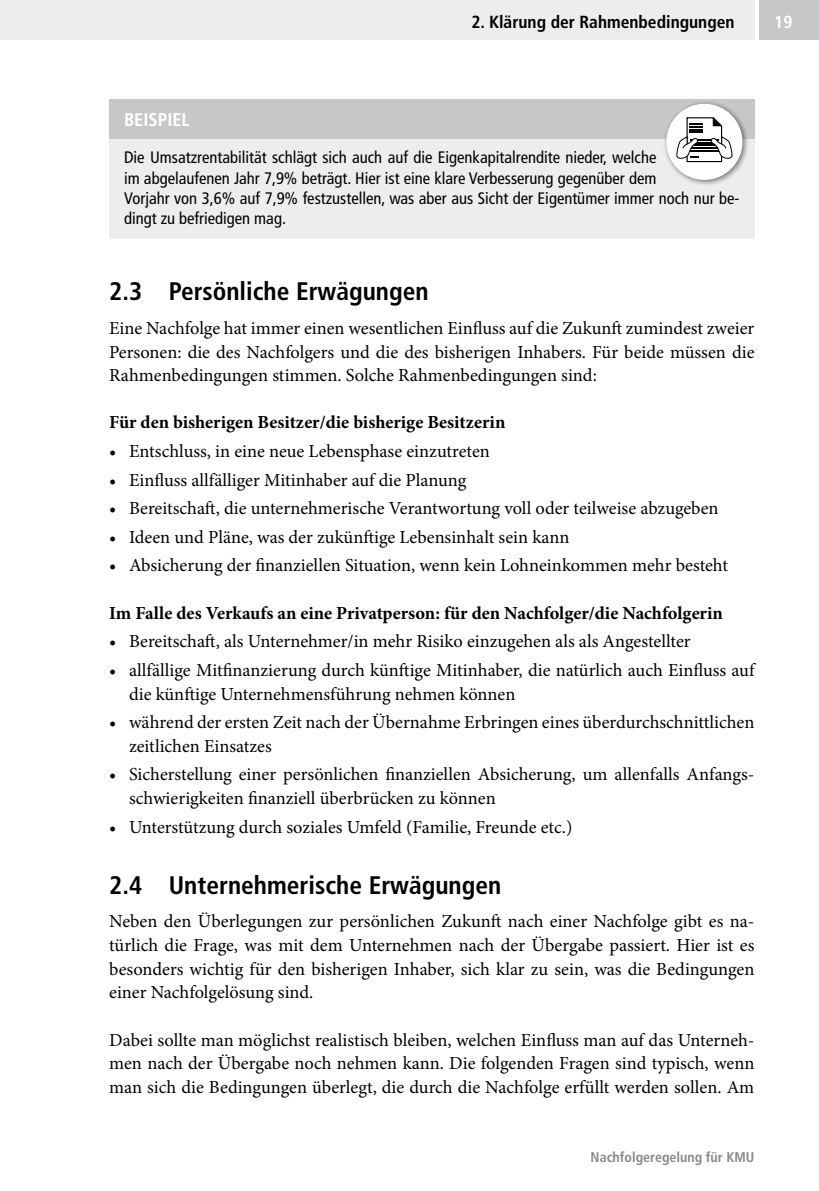
<style>
.page{position:relative;width:819px;height:1191px;background:#fff}
.page>*{position:absolute;margin:0;border:0;box-sizing:border-box;transform-origin:0 0}
.t1{font:700 condensed 25.38px "Frutiger";color:#000}
.t2{font:18.38px/23.6px "Minion Pro";color:#000;text-align:justify}
.t3{font:700 18.38px "Minion Pro";color:#000}
.t4{font:700 condensed 18.38px "Frutiger";color:#fff}
.t5{font:700 condensed 17.5px "Frutiger";color:#000}
.t6{font:700 condensed 17.5px "Frutiger";color:#fff}
.t7{font:condensed 16.62px/20.1px "Frutiger";color:#000}
.t8{font:700 condensed 14px "Frutiger";color:#87888a}
</style>
<div class="page">
<div style="left:759px;top:0;width:60px;height:40px;background:#c6c7c8"></div>
<div style="left:0;top:0;width:754px;height:40px;background:#eceded"></div>
<div style="left:109px;top:138px;width:645px;height:101px;background:#eceded"></div>
<div style="left:109px;top:99px;width:645px;height:40px;background:#c6c7c8"></div>
<div style="left:662px;top:100px;width:87px;height:87px;background:#000;opacity:.5"></div>
<div style="left:666px;top:104px;width:76px;height:76px;background:#fff;border-radius:50%"></div>
<svg style="left:675px;top:116px;width:58px;height:47px"></svg>
<p class="t4" style="left:124px;top:109px;width:67px">BEISPIEL</p>
<p class="t5" style="left:471px;top:12px;width:265px">2. Klärung der Rahmenbedingungen</p>
<p class="t6" style="left:774px;top:12px;width:20px">19</p>
<p class="t7" style="left:124px;top:148px;width:617px">Die Umsatzrentabilität schlägt sich auch auf die Eigenkapitalrendite nieder, welche<br>im abgelaufenen Jahr 7,9% beträgt. Hier ist eine klare Verbesserung gegenüber dem<br>Vorjahr von 3,6% auf 7,9% festzustellen, was aber aus Sicht der Eigentümer immer noch nur be&shy;dingt zu befriedigen mag.</p>
<h1 class="t1" style="left:109px;top:276px;width:321px">2.3 Persönliche Erwägungen</h1>
<p class="t2" style="left:109px;top:316px;width:646px">Eine Nachfolge hat immer einen wesentlichen Einfluss auf die Zukunft zumindest zweier Personen: die des Nachfolgers und die des bisherigen Inhabers. Für beide müssen die Rahmenbedingungen stimmen. Solche Rahmenbedingungen sind:</p>
<p class="t3" style="left:109px;top:409px;width:397px">Für den bisherigen Besitzer/die bisherige Besitzerin</p>
<p class="t2" style="left:109px;top:439px;width:382px">• Entschluss, in eine neue Lebensphase einzutreten</p>
<p class="t2" style="left:109px;top:468px;width:359px">• Einfluss allfälliger Mitinhaber auf die Planung</p>
<p class="t2" style="left:109px;top:496px;width:611px">• Bereitschaft, die unternehmerische Verantwortung voll oder teilweise abzugeben</p>
<p class="t2" style="left:109px;top:525px;width:462px">• Ideen und Pläne, was der zukünftige Lebensinhalt sein kann</p>
<p class="t2" style="left:109px;top:554px;width:620px">• Absicherung der finanziellen Situation, wenn kein Lohneinkommen mehr besteht</p>
<p class="t3" style="left:109px;top:600px;width:615px">Im Falle des Verkaufs an eine Privatperson: für den Nachfolger/die Nachfolgerin</p>
<p class="t2" style="left:109px;top:629px;width:583px">• Bereitschaft, als Unternehmer/in mehr Risiko einzugehen als als Angestellter</p>
<p class="t2" style="left:129px;top:658px;width:627px;text-indent:-20px">• allfällige Mitfinanzierung durch künftige Mitinhaber, die natürlich auch Einfluss auf die künftige Unternehmensführung nehmen können</p>
<p class="t2" style="left:129px;top:710px;width:627px;text-indent:-20px">• während der ersten Zeit nach der Übernahme Erbringen eines überdurchschnittlichen zeitlichen Einsatzes</p>
<p class="t2" style="left:129px;top:762px;width:627px;text-indent:-20px">• Sicherstellung einer persönlichen finanziellen Absicherung, um allenfalls Anfangs&shy;schwierigkeiten finanziell überbrücken zu können</p>
<p class="t2" style="left:109px;top:815px;width:464px">• Unterstützung durch soziales Umfeld (Familie, Freunde etc.)</p>
<h1 class="t1" style="left:109px;top:870px;width:393px">2.4 Unternehmerische Erwägungen</h1>
<p class="t2" style="left:109px;top:909px;width:646px">Neben den Überlegungen zur persönlichen Zukunft nach einer Nachfolge gibt es na&shy;türlich die Frage, was mit dem Unternehmen nach der Übergabe passiert. Hier ist es besonders wichtig für den bisherigen Inhaber, sich klar zu sein, was die Bedingungen einer Nachfolgelösung sind.</p>
<p class="t2" style="left:109px;top:1028px;width:646px">Dabei sollte man möglichst realistisch bleiben, welchen Einfluss man auf das Unterneh&shy;men nach der Übergabe noch nehmen kann. Die folgenden Fragen sind typisch, wenn man sich die Bedingungen überlegt, die durch die Nachfolge erfüllt werden sollen. Am</p>
<p class="t8" style="left:590px;top:1148px;width:165px">Nachfolgeregelung für KMU</p>
</div>
